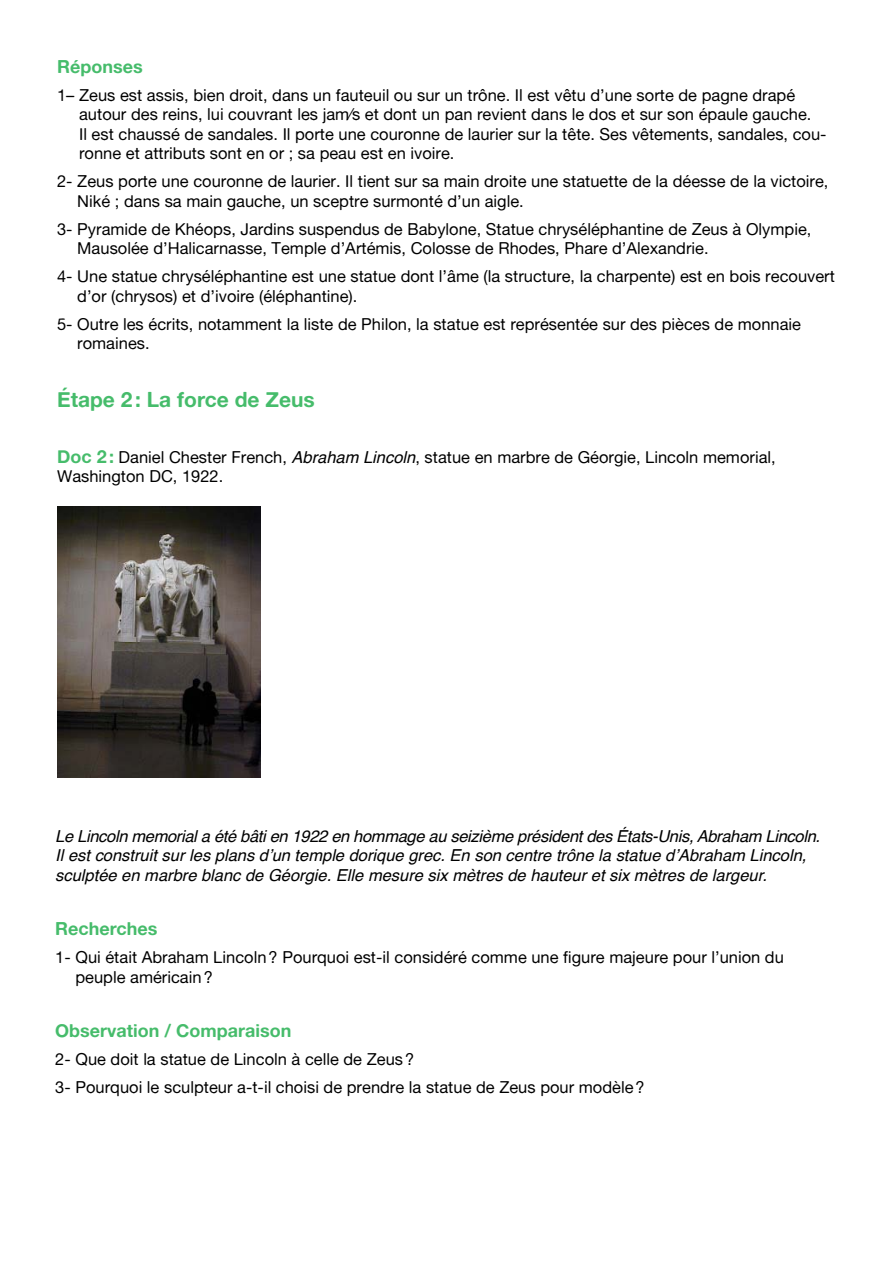
<style>
.page{position:relative;width:893px;height:1263px;background:#fff}
.page>*{position:absolute;margin:0;border:0;box-sizing:border-box;transform-origin:0 0}
.t1{font:21px "Alte Haas Grotesk Bold";color:#46bc6b}
.t2{font:18px "Alte Haas Grotesk Bold";color:#46bc6b}
.t3{font:16.5px/19.5px "Alte Haas Grotesk";color:#000}
.t4{font:italic 16.5px/19.5px "Helvetica";color:#000}
.s1{font-family:"Alte Haas Grotesk Bold";font-size:18px;color:#46bc6b}
.s2{font-family:"Helvetica";font-style:italic}
</style>
<div class="page">
<img style="left:57px;top:506px;width:203px;height:271px">
<p class="t2" style="left:57px;top:55px;width:87px">Réponses</p>
<p class="t3" style="left:79px;top:85px;width:749px;text-indent:-22px">1– Zeus est assis, bien droit, dans un fauteuil ou sur un trône. Il est vêtu d’une sorte de pagne drapé autour des reins, lui couvrant les jambes et dont un pan revient dans le dos et sur son épaule gauche.<br>Il est chaussé de sandales. Il porte une couronne de laurier sur la tête. Ses vêtements, sandales, cou&shy;ronne et attributs sont en or ; sa peau est en ivoire.</p>
<p class="t3" style="left:77px;top:172px;width:753px;text-indent:-20px">2- Zeus porte une couronne de laurier. Il tient sur sa main droite une statuette de la déesse de la victoire,<br>Niké ; dans sa main gauche, un sceptre surmonté d’un aigle.</p>
<p class="t3" style="left:77px;top:219px;width:736px;text-indent:-20px">3- Pyramide de Khéops, Jardins suspendus de Babylone, Statue chryséléphantine de Zeus à Olympie,<br>Mausolée d’Halicarnasse, Temple d’Artémis, Colosse de Rhodes, Phare d’Alexandrie.</p>
<p class="t3" style="left:77px;top:267px;width:759px;text-indent:-20px">4- Une statue chryséléphantine est une statue dont l’âme (la structure, la charpente) est en bois recouvert d’or (chrysos) et d’ivoire (éléphantine).</p>
<p class="t3" style="left:77px;top:314px;width:725px;text-indent:-20px">5- Outre les écrits, notamment la liste de Philon, la statue est représentée sur des pièces de monnaie romaines.</p>
<p class="t1" style="left:57px;top:386px;width:259px">Étape 2: La force de Zeus</p>
<p class="t3" style="left:57px;top:447px;width:720px"><span class="s1">Doc 2:</span> Daniel Chester French, <span class="s2">Abraham Lincoln</span>, statue en marbre de Géorgie, Lincoln memorial,<br>Washington DC, 1922.</p>
<p class="t4" style="left:55px;top:826px;width:766px">Le Lincoln memorial a été bâti en 1922 en hommage au seizième président des États-Unis, Abraham Lincoln.<br>Il est construit sur les plans d’un temple dorique grec. En son centre trône la statue d’Abraham Lincoln, sculptée en marbre blanc de Géorgie. Elle mesure six mètres de hauteur et six mètres de largeur.</p>
<p class="t2" style="left:55px;top:917px;width:104px">Recherches</p>
<p class="t3" style="left:75px;top:947px;width:710px;text-indent:-20px">1- Qui était Abraham Lincoln? Pourquoi est-il considéré comme une figure majeure pour l’union du peuple américain?</p>
<p class="t2" style="left:55px;top:1019px;width:238px">Observation / Comparaison</p>
<p class="t3" style="left:55px;top:1045px;width:591px;line-height:28px">2- Que doit la statue de Lincoln à celle de Zeus?<br>3- Pourquoi le sculpteur a-t-il choisi de prendre la statue de Zeus pour modèle?</p>
</div>
